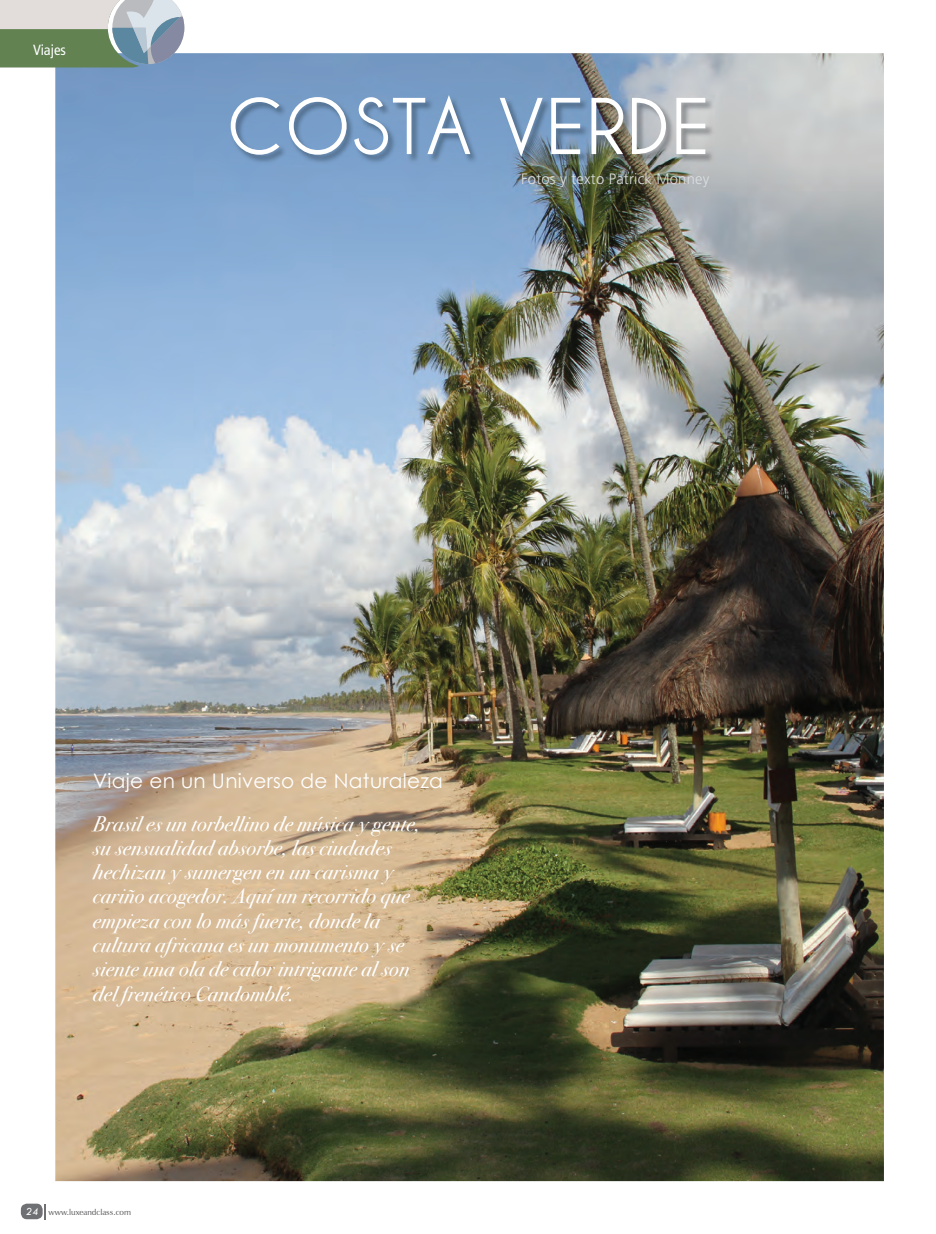
<style>
.page{position:relative;width:936px;height:1234px;background:#fff}
.page>*{position:absolute;margin:0;border:0;box-sizing:border-box;transform-origin:0 0}
.t1{font:700 75.9px "Caviar Dreams";letter-spacing:.015em;color:#fff}
.t2{font:21px/24.2px "Bodoni Svty Two OSITCTT Book It";letter-spacing:.015em;color:#fff}
.t3{font:20.1px "Century Gothic";letter-spacing:.015em;color:#fff}
.t4{font:300 15px "Frutiger";letter-spacing:.015em;color:#dddfe1}
.t5{font:condensed 14.7px "Frutiger";color:#fff}
.t6{font:600 8.25px "Zapf Humanist 601 BT";color:#616164}
.s1{font-family:"Tw Cen";font-weight:400;font-style:italic;font-size:11.25px;color:#fff}
</style>
<div class="page">
<div style="left:21px;top:1203px;width:22px;height:15px;background:#6f7073;border-radius:6px"></div>
<svg style="left:44px;top:1204px;width:2px;height:15px"></svg>
<img style="left:55px;top:53px;width:828px;height:1127px">
<img style="left:231px;top:96px;width:483px;height:69px">
<svg style="left:0;top:0;width:184px;height:67px;background:#9caca0"></svg>
<p class="t5" style="left:33px;top:41px;width:34px">Viajes</p>
<h1 class="t1" style="left:226px;top:84px;width:485px">COSTA VERDE</h1>
<p class="t4" style="left:521px;top:170px;width:189px">Fotos y texto Patrick Monney</p>
<p class="t3" style="left:93px;top:768px;width:351px">Viaje en un Universo de Naturaleza</p>
<p class="t2" style="left:93px;top:812px;width:328px">Brasil es un torbellino de música y gente, su sensualidad absorbe, las ciudades hechizan y sumergen en un carisma y cariño acogedor. Aquí un recorrido que empieza con lo más fuerte, donde la cultura africana es un monumento y se siente una ola de calor intrigante al son del frenético Candomblé.</p>
<p class="t6" style="left:26px;top:1206px;width:107px"><span class="s1">24</span> www.luxeandclass.com</p>
</div>
